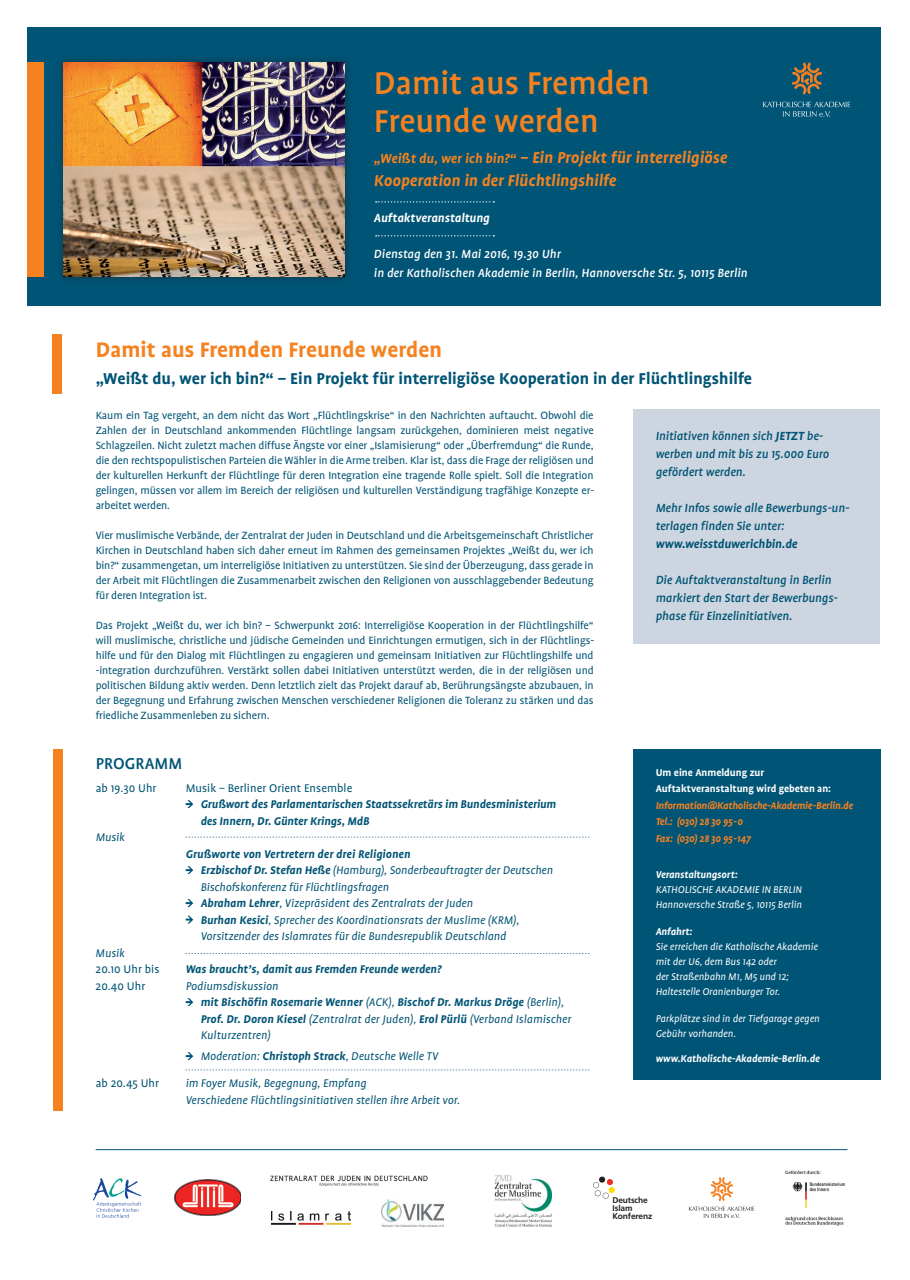
<style>
.page{position:relative;width:910px;height:1280px;background:#fff}
.page>*{position:absolute;margin:0;border:0;box-sizing:border-box;transform-origin:0 0}
.t1{font:500 36px/37.5px "Profile";color:#f58220}
.t2{font:700 24px "Profile";letter-spacing:.005em;color:#f58220}
.t3{font:700 18px "Profile";letter-spacing:.005em;color:#005475}
.t4{font:italic 700 18px/22.5px "Profile";letter-spacing:.005em;color:#f58220}
.t5{font:500 18px "Profile";letter-spacing:.005em;color:#005475}
.t6{font:italic 500 13.5px/18px "Profile";color:#005475}
.t7{font:italic 500 13.5px/19.5px "Profile";letter-spacing:.01em;color:#fff}
.t8{font:italic 700 13.5px "Profile";color:#005475}
.t9{font:italic 700 13.5px "Profile";letter-spacing:.005em;color:#fff}
.t10{font:italic 12.75px/16.5px "Profile";letter-spacing:.005em;color:#005475}
.t11{font:italic 700 12.75px/16.5px "Profile";color:#005475}
.t12{font:12.75px "Profile";letter-spacing:.005em;color:#005475}
.t13{font:12px/15px "Profile";letter-spacing:-.01em;color:#005475;text-align:justify}
.t14{font:italic 11.25px/15px "Profile";color:#fff}
.t15{font:italic 700 11.25px/16.5px "Profile";letter-spacing:-.01em;color:#f58220}
.t16{font:italic 700 11.25px "Profile";color:#fff}
.t17{font:700 11.25px/16.5px "Profile";color:#fff}
.t18{font:700 8.4px/8.2px "Frutiger";letter-spacing:-.015em;color:#231f20}
.s1{font-size:15px}
.s2{font-weight:700}
</style>
<div class="page">
<svg style="left:186px;top:800px;width:7px;height:8px"></svg>
<svg style="left:186px;top:866px;width:7px;height:8px"></svg>
<svg style="left:186px;top:899px;width:7px;height:8px"></svg>
<svg style="left:186px;top:916px;width:7px;height:7px"></svg>
<svg style="left:186px;top:998px;width:7px;height:8px"></svg>
<svg style="left:186px;top:1052px;width:7px;height:8px"></svg>
<svg style="left:185px;top:837px;width:404px;height:1px"></svg>
<div style="left:53px;top:750px;width:10px;height:361px;background:#f58220"></div>
<div style="left:634px;top:750px;width:247px;height:330px;background:#005475"></div>
<div style="left:634px;top:410px;width:246px;height:234px;background:#cdd6e0"></div>
<svg style="left:185px;top:953px;width:404px;height:1px"></svg>
<svg style="left:185px;top:1069px;width:404px;height:1px"></svg>
<div style="left:52px;top:334px;width:10px;height:59px;background:#f58220"></div>
<div style="left:27px;top:28px;width:853px;height:278px;background:#005475"></div>
<div style="left:56px;top:55px;width:296px;height:229px;background:#231f20;opacity:.55"></div>
<img style="left:63px;top:63px;width:282px;height:214px">
<div style="left:27px;top:63px;width:16px;height:214px;background:#f58220"></div>
<svg style="left:792px;top:62px;width:30px;height:33px"></svg>
<svg style="left:763px;top:102px;width:87px;height:15px"></svg>
<svg style="left:376px;top:235px;width:118px;height:2px"></svg>
<svg style="left:376px;top:201px;width:118px;height:2px"></svg>
<svg style="left:93px;top:1178px;width:48px;height:40px"></svg>
<img style="left:785px;top:1170px;width:60px;height:56px">
<div style="left:599px;top:1176px;width:6px;height:7px;background:#231f20;border-radius:3px"></div>
<div style="left:608px;top:1187px;width:7px;height:6px;background:#ffdc06;border-radius:3px"></div>
<svg style="left:593px;top:1179px;width:20px;height:20px"></svg>
<img style="left:270px;top:1175px;width:158px;height:12px">
<img style="left:175px;top:1179px;width:65px;height:37px">
<img style="left:381px;top:1199px;width:62px;height:28px">
<img style="left:494px;top:1175px;width:57px;height:53px">
<svg style="left:689px;top:1177px;width:65px;height:41px"></svg>
<img style="left:271px;top:1212px;width:79px;height:13px">
<hr style="left:96px;top:1149px;width:751px;height:1px;background:#005475">
<h1 class="t1" style="left:374px;top:64px;width:277px">Damit aus Fremden<br>Freunde werden</h1>
<h3 class="t4" style="left:374px;top:146px;width:355px"><span class="s1">„Weißt du, wer ich bin?“</span> – Ein Projekt für interreligiöse<br>Kooperation in der Flüchtlingshilfe</h3>
<p class="t9" style="left:374px;top:210px;width:117px">Auftaktveranstaltung</p>
<p class="t7" style="left:374px;top:244px;width:375px">Dienstag den 31. Mai 2016, 19.30 Uhr<br>in der Katholischen Akademie in Berlin, Hannoversche Str. 5, 10115 Berlin</p>
<h2 class="t2" style="left:96px;top:336px;width:348px">Damit aus Fremden Freunde werden</h2>
<h3 class="t3" style="left:96px;top:368px;width:658px">„Weißt du, wer ich bin?“ – Ein Projekt für interreligiöse Kooperation in der Flüchtlingshilfe</h3>
<p class="t13" style="left:96px;top:408px;width:500px">Kaum ein Tag vergeht, an dem nicht das Wort „Flüchtlingskrise“ in den Nachrichten auftaucht. Obwohl die Zahlen der in Deutschland ankommenden Flüchtlinge langsam zurückgehen, dominieren meist negative Schlagzeilen. Nicht zuletzt machen diffuse Ängste vor einer „Islamisierung“ oder „Überfremdung“ die Runde, die den rechtspopulistischen Parteien die Wähler in die Arme treiben. Klar ist, dass die Frage der religiösen und der kulturellen Herkunft der Flüchtlinge für deren Integration eine tragende Rolle spielt. Soll die Integration gelingen, müssen vor allem im Bereich der religiösen und kulturellen Verständigung tragfähige Konzepte er&shy;arbeitet werden.</p>
<p class="t13" style="left:96px;top:528px;width:499px">Vier muslimische Verbände, der Zentralrat der Juden in Deutschland und die Arbeitsgemeinschaft Christlicher Kirchen in Deutschland haben sich daher erneut im Rahmen des gemeinsamen Projektes „Weißt du, wer ich bin?“ zusammengetan, um interreligiöse Initiativen zu unterstützen. Sie sind der Überzeugung, dass gerade in der Arbeit mit Flüchtlingen die Zusammenarbeit zwischen den Religionen von ausschlaggebender Bedeutung für deren Integration ist.</p>
<p class="t13" style="left:96px;top:618px;width:500px">Das Projekt „Weißt du, wer ich bin? – Schwerpunkt 2016: Interreligiöse Kooperation in der Flüchtlingshilfe“ will muslimische, christliche und jüdische Gemeinden und Einrichtungen ermutigen, sich in der Flüchtlings&shy;hilfe und für den Dialog mit Flüchtlingen zu engagieren und gemeinsam Initiativen zur Flüchtlingshilfe und -integration durchzuführen. Verstärkt sollen dabei Initiativen unterstützt werden, die in der religiösen und politischen Bildung aktiv werden. Denn letztlich zielt das Projekt darauf ab, Berührungsängste abzubauen, in der Begegnung und Erfahrung zwischen Menschen verschiedener Religionen die Toleranz zu stärken und das friedliche Zusammenleben zu sichern.</p>
<h3 class="t5" style="left:96px;top:753px;width:88px">PROGRAMM</h3>
<p class="t12" style="left:96px;top:780px;width:62px">ab 19.30 Uhr</p>
<p class="t12" style="left:186px;top:780px;width:168px">Musik – Berliner Orient Ensemble</p>
<p class="t11" style="left:201px;top:796px;width:357px">Grußwort des Parlamentarischen Staatssekretärs im Bundesministerium des Innern, Dr. Günter Krings, MdB</p>
<p class="t10" style="left:96px;top:829px;width:31px">Musik</p>
<p class="t10" style="left:201px;top:845px;width:354px;text-indent:-15px"><span class="s2">Grußworte von Vertretern der drei Religionen<br>Erzbischof Dr. Stefan Heße</span> (Hamburg), Sonderbeauftragter der Deutschen Bischofskonferenz für Flüchtlingsfragen<br><span class="s2">Abraham Lehrer</span>, Vizepräsident des Zentralrats der Juden<br><span class="s2">Burhan Kesici</span>, Sprecher des Koordinationsrats der Muslime (KRM), Vorsitzender des Islamrates für die Bundesrepublik Deutschland</p>
<p class="t10" style="left:96px;top:944px;width:31px">Musik</p>
<p class="t12" style="left:96px;top:962px;width:65px">20.10 Uhr bis</p>
<p class="t11" style="left:186px;top:961px;width:257px">Was braucht’s, damit aus Fremden Freunde werden?</p>
<p class="t12" style="left:96px;top:978px;width:51px">20.40 Uhr</p>
<p class="t10" style="left:201px;top:977px;width:372px;text-indent:-15px">Podiumsdiskussion<br><span class="s2">mit Bischöfin Rosemarie Wenner</span> (ACK), <span class="s2">Bischof Dr. Markus Dröge</span> (Berlin), <span class="s2">Prof. Dr. Doron Kiesel</span> (Zentralrat der Juden), <span class="s2">Erol Pürlü</span> (Verband Islamischer Kulturzentren)</p>
<p class="t10" style="left:201px;top:1048px;width:239px">Moderation: <span class="s2">Christoph Strack</span>, Deutsche Welle TV</p>
<p class="t12" style="left:96px;top:1076px;width:65px">ab 20.45 Uhr</p>
<p class="t10" style="left:186px;top:1075px;width:276px">im Foyer Musik, Begegnung, Empfang<br>Verschiedene Flüchtlingsinitiativen stellen ihre Arbeit vor.</p>
<p class="t6" style="left:656px;top:427px;width:175px">Initiativen können sich <span class="s2">JETZT</span> be&shy;werben und mit bis zu 15.000 Euro gefördert werden.</p>
<p class="t6" style="left:656px;top:499px;width:195px">Mehr Infos sowie alle Bewerbungs-un&shy;terlagen finden Sie unter:</p>
<p class="t8" style="left:656px;top:536px;width:143px">www.weisstduwerichbin.de</p>
<p class="t6" style="left:656px;top:571px;width:184px">Die Auftaktveranstaltung in Berlin markiert den Start der Bewerbungs&shy;phase für Einzelinitiativen.</p>
<p class="t17" style="left:656px;top:764px;width:177px">Um eine Anmeldung zur<br>Auftaktveranstaltung wird gebeten an:</p>
<p class="t15" style="left:656px;top:797px;width:199px">Information@Katholische-Akademie-Berlin.de<br>Tel.: (030) 28 30 95-0<br>Fax: (030) 28 30 95-147</p>
<p class="t16" style="left:656px;top:868px;width:83px">Veranstaltungsort:</p>
<p class="t14" style="left:656px;top:882px;width:148px">KATHOLISCHE AKADEMIE IN BERLIN<br>Hannoversche Straße 5, 10115 Berlin</p>
<p class="t16" style="left:656px;top:925px;width:38px">Anfahrt:</p>
<p class="t14" style="left:656px;top:939px;width:164px">Sie erreichen die Katholische Akademie mit der U6, dem Bus 142 oder<br>der Straßenbahn M1, M5 und 12;<br>Haltestelle Oranienburger Tor.</p>
<p class="t14" style="left:656px;top:1011px;width:165px">Parkplätze sind in der Tiefgarage gegen<br>Gebühr vorhanden.</p>
<p class="t16" style="left:656px;top:1052px;width:166px">www.Katholische-Akademie-Berlin.de</p>
<p class="t18" style="left:612px;top:1196px;width:41px">Deutsche<br>Islam<br>Konferenz</p>
</div>
